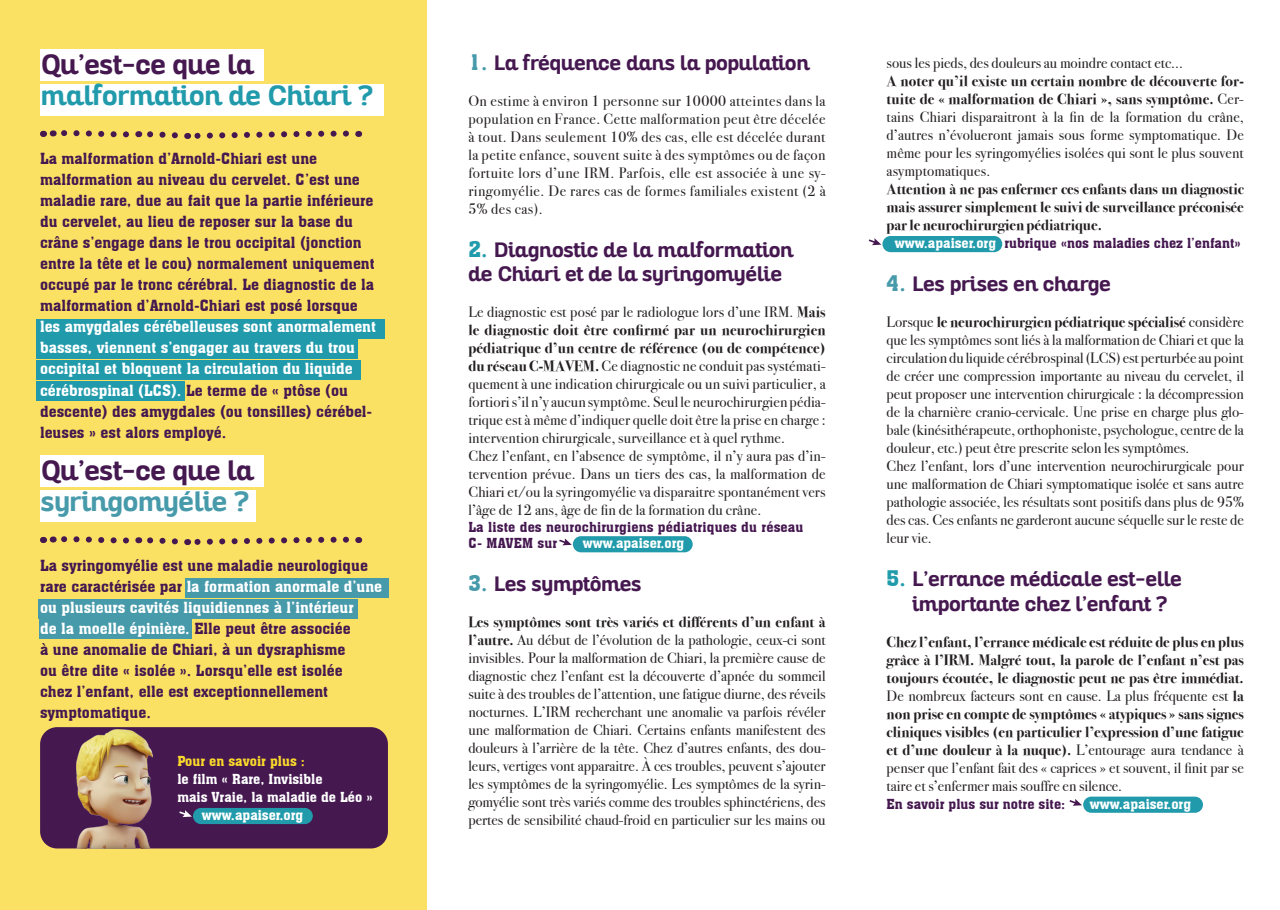
<style>
.page{position:relative;width:1280px;height:910px;background:#fff}
.page>*{position:absolute;margin:0;border:0;box-sizing:border-box;transform-origin:0 0}
.grand_titre{font:700 27px "Altair";color:#451850}
.grand_titre-2{font:700 27px "Altair";color:#219bab}
.grand_titre-3{font:700 27px "Altair";color:#479aaa}
.petit_titre{font:700 20.25px "Altair";color:#451850}
.fond_texte{font:700 20.25px "Altair";color:#451850}
.fond_texte-2{font:15px/18px "Bodoni Svty Two ITCTT";letter-spacing:.01em;color:#231f20;text-align:justify}
.fond_texte-3{font:700 15px/18px "Bodoni Svty Two ITCTT";color:#231f20;text-align:justify}
.fond_texte-4{font:15px/21px "Aachen BT";color:#451850}
.fond_texte-5{font:15px/21px "Aachen BT";color:#fff}
.fond_texte-6{font:13.5px/16.2px "Aachen BT";color:#451850}
.fond_texte-7{font:13.5px "Aachen BT";color:#fff}
.fond_texte-8{font:13.5px "Aachen BT";color:#fada2a}
.s1{color:#451850}
.s2{color:#fff}
.s3{font-family:"Aachen BT";font-weight:400;font-size:21px;color:#479aaa}
.s4{font-family:"Aachen BT";font-weight:400;font-size:21px;color:#219bab}
.s5{font-weight:700}
.s6{font-weight:400}
</style>
<div class="page">
<svg style="left:869px;top:238px;width:12px;height:7px"></svg>
<div style="left:882px;top:236px;width:120px;height:16px;background:#219bab;border-radius:8px"></div>
<svg style="left:1069px;top:799px;width:13px;height:7px"></svg>
<div style="left:1083px;top:797px;width:120px;height:16px;background:#219bab;border-radius:8px"></div>
<div style="left:0;top:0;width:426px;height:910px;background:#fbe163"></div>
<div style="left:36px;top:319px;width:348px;height:19px;background:#219bab"></div>
<div style="left:36px;top:340px;width:321px;height:19px;background:#219bab"></div>
<div style="left:36px;top:360px;width:325px;height:19px;background:#219bab"></div>
<div style="left:36px;top:381px;width:149px;height:19px;background:#219bab"></div>
<div style="left:40px;top:727px;width:348px;height:121px;background:#451850;border-radius:17px"></div>
<svg style="left:559px;top:538px;width:13px;height:7px"></svg>
<div style="left:573px;top:536px;width:120px;height:16px;background:#219bab;border-radius:8px"></div>
<div style="left:40px;top:49px;width:224px;height:32px;background:#fff"></div>
<div style="left:40px;top:84px;width:343px;height:32px;background:#fff"></div>
<svg style="left:187px;top:130px;width:162px;height:9px"></svg>
<svg style="left:138px;top:131px;width:40px;height:8px"></svg>
<svg style="left:40px;top:130px;width:89px;height:8px"></svg>
<img style="left:76px;top:729px;width:77px;height:119px">
<div style="left:185px;top:578px;width:204px;height:19px;background:#479aaa"></div>
<div style="left:38px;top:599px;width:319px;height:19px;background:#479aaa"></div>
<div style="left:39px;top:619px;width:153px;height:20px;background:#479aaa"></div>
<div style="left:40px;top:455px;width:224px;height:32px;background:#fff"></div>
<div style="left:40px;top:490px;width:215px;height:32px;background:#fff"></div>
<svg style="left:187px;top:536px;width:162px;height:10px"></svg>
<svg style="left:138px;top:537px;width:40px;height:8px"></svg>
<svg style="left:40px;top:536px;width:89px;height:8px"></svg>
<svg style="left:179px;top:810px;width:13px;height:7px"></svg>
<div style="left:193px;top:808px;width:120px;height:16px;background:#219bab;border-radius:8px"></div>
<p class="grand_titre" style="left:41px;top:47px;width:214px">Qu’est-ce que la</p>
<p class="grand_titre-2" style="left:41px;top:78px;width:333px">malformation de Chiari ?</p>
<p class="fond_texte-4" style="left:40px;top:148px;width:279px">La malformation d’Arnold-Chiari est une</p>
<p class="fond_texte-4" style="left:40px;top:169px;width:336px">malformation au niveau du cervelet. C’est une maladie rare, due au fait que la partie inférieure du cervelet, au lieu de reposer sur la base du crâne s’engage dans le trou occipital (jonction entre la tête et le cou) normalement uniquement occupé par le tronc cérébral. Le diagnostic de la malformation d’Arnold-Chiari est posé lorsque</p>
<p class="fond_texte-5" style="left:40px;top:316px;width:337px">les amygdales cérébelleuses sont anormalement basses, viennent s’engager au travers du trou occipital et bloquent la circulation du liquide cérébrospinal (LCS). <span class="s1">Le terme de « ptôse (ou</span></p>
<p class="fond_texte-4" style="left:40px;top:400px;width:334px">descente) des amygdales (ou tonsilles) cérébel&shy;leuses » est alors employé.</p>
<p class="grand_titre" style="left:41px;top:453px;width:214px">Qu’est-ce que la</p>
<p class="grand_titre-3" style="left:41px;top:484px;width:209px">syringomyélie ?</p>
<p class="fond_texte-5" style="left:40px;top:554px;width:344px"><span class="s1">La syringomyélie est une maladie neurologique rare caractérisée par</span> la formation anormale d’une ou plusieurs cavités liquidiennes à l’intérieur</p>
<p class="fond_texte-4" style="left:40px;top:617px;width:312px"><span class="s2">de la moelle épinière.</span> Elle peut être associée</p>
<p class="fond_texte-4" style="left:40px;top:638px;width:307px">à une anomalie de Chiari, à un dysraphisme</p>
<p class="fond_texte-4" style="left:40px;top:659px;width:304px">ou être dite « isolée ». Lorsqu’elle est isolée</p>
<p class="fond_texte-4" style="left:40px;top:680px;width:290px">chez l’enfant, elle est exceptionnellement</p>
<p class="fond_texte-4" style="left:40px;top:701px;width:112px">symptomatique.</p>
<p class="fond_texte-8" style="left:177px;top:753px;width:129px">Pour en savoir plus :</p>
<p class="fond_texte-7" style="left:177px;top:771px;width:147px">le film « Rare, Invisible</p>
<p class="fond_texte-7" style="left:177px;top:789px;width:197px">mais Vraie, la maladie de Léo »</p>
<p class="fond_texte-7" style="left:202px;top:807px;width:103px">www.apaiser.org</p>
<p class="petit_titre" style="left:468px;top:50px;width:343px"><span class="s3">1.</span> La fréquence dans la population</p>
<p class="fond_texte-2" style="left:468px;top:90px;width:359px">On estime à environ 1 personne sur 10000 atteintes dans la population en France. Cette malformation peut être décelée à tout. Dans seulement 10% des cas, elle est décelée durant la petite enfance, souvent suite à des symptômes ou de façon fortuite lors d’une IRM. Parfois, elle est associée à une sy&shy;ringomyélie. De rares cas de formes familiales existent (2 à 5% des cas).</p>
<p class="petit_titre" style="left:468px;top:237px;width:326px"><span class="s4">2.</span> Diagnostic de la malformation</p>
<p class="petit_titre" style="left:468px;top:261px;width:315px">de Chiari et de la syringomyélie</p>
<p class="fond_texte-2" style="left:468px;top:302px;width:359px">Le diagnostic est posé par le radiologue lors d’une IRM. <span class="s5">Mais le diagnostic doit être confirmé par un neurochirurgien pédiatrique d’un centre de référence (ou de compétence) du réseau C-MAVEM.</span> Ce diagnostic ne conduit pas systémati&shy;quement à une indication chirurgicale ou un suivi particulier, a fortiori s’il n’y aucun symptôme. Seul le neurochirurgien pédia&shy;trique est à même d’indiquer quelle doit être la prise en charge : intervention chirurgicale, surveillance et à quel rythme.</p>
<p class="fond_texte-2" style="left:468px;top:446px;width:359px">Chez l’enfant, en l’absence de symptôme, il n’y aura pas d’in&shy;tervention prévue. Dans un tiers des cas, la malformation de Chiari et/ou la syringomyélie va disparaitre spontanément vers l’âge de 12 ans, âge de fin de la formation du crâne.</p>
<p class="fond_texte-6" style="left:468px;top:518px;width:336px">La liste des neurochirurgiens pédiatriques du réseau<br>C- MAVEM sur</p>
<p class="fond_texte-7" style="left:583px;top:534px;width:103px">www.apaiser.org</p>
<p class="petit_titre" style="left:468px;top:571px;width:175px"><span class="s3">3.</span> Les symptômes</p>
<p class="fond_texte-2" style="left:468px;top:611px;width:359px"><span class="s5">Les symptômes sont très variés et différents d’un enfant à l’autre.</span> Au début de l’évolution de la pathologie, ceux-ci sont invisibles. Pour la malformation de Chiari, la première cause de diagnostic chez l’enfant est la découverte d’apnée du sommeil suite à des troubles de l’attention, une fatigue diurne, des réveils nocturnes. L’IRM recherchant une anomalie va parfois révéler une malformation de Chiari. Certains enfants manifestent des douleurs à l’arrière de la tête. Chez d’autres enfants, des dou&shy;leurs, vertiges vont apparaitre. À ces troubles, peuvent s’ajouter les symptômes de la syringomyélie. Les symptômes de la syrin&shy;gomyélie sont très variés comme des troubles sphinctériens, des pertes de sensibilité chaud-froid en particulier sur les mains ou</p>
<p class="fond_texte-2" style="left:887px;top:52px;width:298px">sous les pieds, des douleurs au moindre contact etc...</p>
<p class="fond_texte-2" style="left:887px;top:70px;width:359px"><span class="s5">A noter qu’il existe un certain nombre de découverte for&shy;tuite de « malformation de Chiari », sans symptôme.</span> Cer&shy;tains Chiari disparaitront à la fin de la formation du crâne, d’autres n’évolueront jamais sous forme symptomatique. De même pour les syringomyélies isolées qui sont le plus souvent asymptomatiques.</p>
<p class="fond_texte-3" style="left:887px;top:179px;width:359px">Attention à ne pas enfermer ces enfants dans un diagnostic mais assurer simplement le suivi de surveillance préconisée par le neurochirurgien pédiatrique.</p>
<p class="fond_texte-6" style="left:895px;top:235px;width:348px"><span class="s2">www.apaiser.org</span> rubrique «nos maladies chez l’enfant»</p>
<p class="fond_texte" style="left:887px;top:271px;width:226px"><span class="s3">4.</span> Les prises en charge</p>
<p class="fond_texte-2" style="left:887px;top:312px;width:359px">Lorsque <span class="s5">le neurochirurgien pédiatrique spécialisé</span> considère que les symptômes sont liés à la malformation de Chiari et que la circulation du liquide cérébrospinal (LCS) est perturbée au point de créer une compression importante au niveau du cervelet, il peut proposer une intervention chirurgicale : la décompression de la charnière cranio-cervicale. Une prise en charge plus glo&shy;bale (kinésithérapeute, orthophoniste, psychologue, centre de la douleur, etc.) peut être prescrite selon les symptômes.</p>
<p class="fond_texte-2" style="left:887px;top:456px;width:359px">Chez l’enfant, lors d’une intervention neurochirurgicale pour une malformation de Chiari symptomatique isolée et sans autre pathologie associée, les résultats sont positifs dans plus de 95% des cas. Ces enfants ne garderont aucune séquelle sur le reste de leur vie.</p>
<p class="petit_titre" style="left:887px;top:566px;width:297px"><span class="s4">5.</span> L’errance médicale est-elle</p>
<p class="petit_titre" style="left:912px;top:590px;width:256px">importante chez l’enfant ?</p>
<p class="fond_texte-3" style="left:887px;top:631px;width:359px">Chez l’enfant, l’errance médicale est réduite de plus en plus grâce à l’IRM. Malgré tout, la parole de l’enfant n’est pas toujours écoutée, le diagnostic peut ne pas être immédiat.<br><span class="s6">De nombreux facteurs sont en cause. La plus fréquente est</span> la non prise en compte de symptômes « atypiques » sans signes cliniques visibles (en particulier l’expression d’une fatigue et d’une douleur à la nuque). <span class="s6">L’entourage aura tendance à penser que l’enfant fait des « caprices » et souvent, il finit par se taire et s’enfermer mais souffre en silence.</span></p>
<p class="fond_texte-6" style="left:887px;top:796px;width:180px">En savoir plus sur notre site:</p>
<p class="fond_texte-7" style="left:1090px;top:795px;width:103px">www.apaiser.org</p>
</div>
